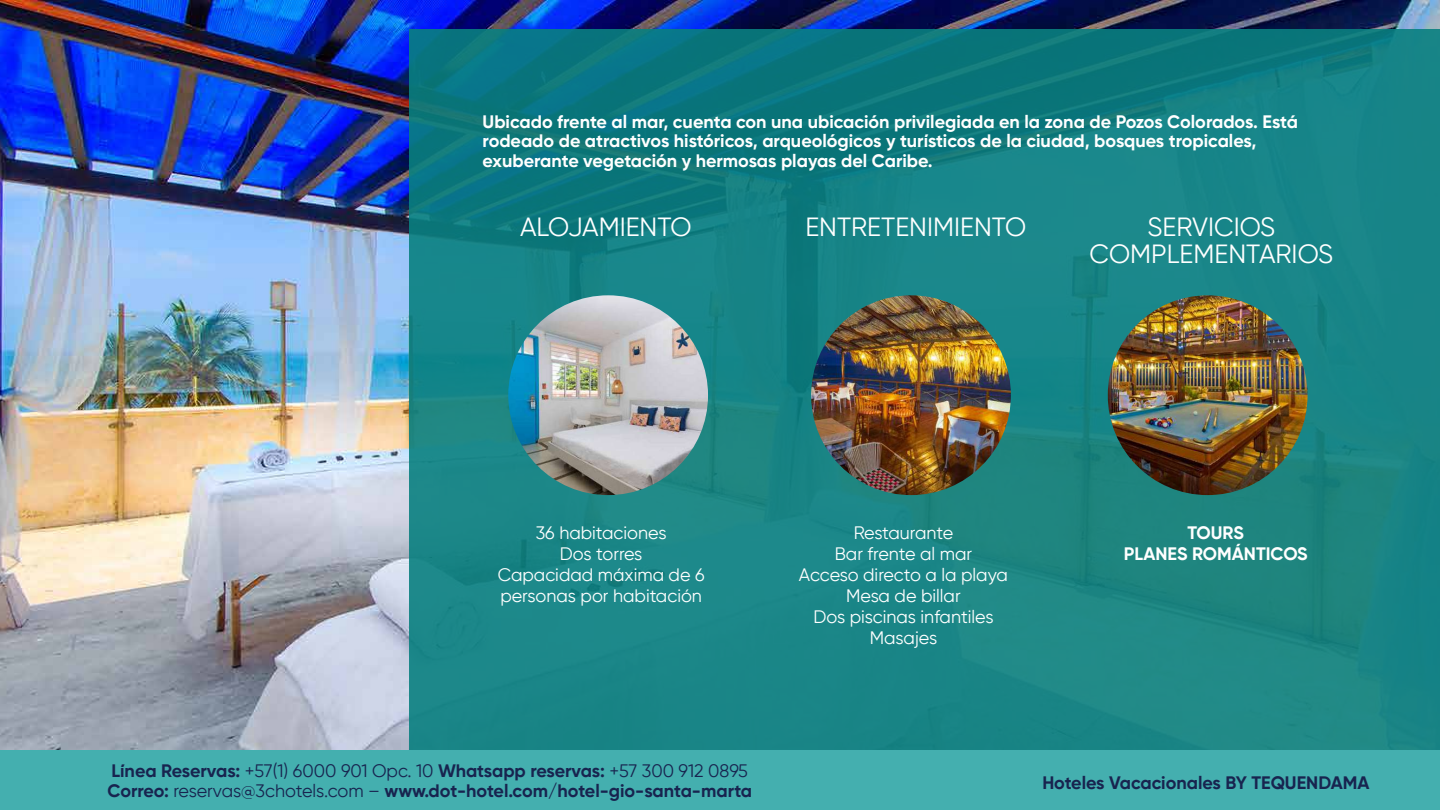
<style>
.page{position:relative;width:1440px;height:810px;background:#fff}
.page>*{position:absolute;margin:0;border:0;box-sizing:border-box;transform-origin:0 0}
.t1{font:26.25px/27px "Gilroy";color:#fff;text-align:center}
.t2{font:700 18px/19.5px "Gilroy";color:#fff}
.t3{font:700 18px/19.5px "Gilroy";color:#18244f}
.t4{font:18px/21px "Gilroy";color:#fff;text-align:center}
.s1{font-weight:400}
</style>
<div class="page">
<img style="left:0;top:0;width:1440px;height:750px">
<div style="left:410px;top:29px;width:1030px;height:752px;background:linear-gradient(to bottom,#0e7c82,#208a87)"></div>
<img style="left:508px;top:295px;width:200px;height:200px;border-radius:100px">
<div style="left:0;top:750px;width:1440px;height:60px;background:#44afaf"></div>
<img style="left:1108px;top:295px;width:200px;height:200px;border-radius:100px">
<img style="left:811px;top:295px;width:200px;height:200px;border-radius:100px">
<p class="t2" style="left:483px;top:112px;width:817px">Ubicado frente al mar, cuenta con una ubicación privilegiada en la zona de Pozos Colorados. Está rodeado de atractivos históricos, arqueológicos y turísticos de la ciudad, bosques tropicales, exuberante vegetación y hermosas playas del Caribe.</p>
<h1 class="t1" style="left:520px;top:213px;width:173px">ALOJAMIENTO</h1>
<h1 class="t1" style="left:805px;top:213px;width:222px">ENTRETENIMIENTO</h1>
<h1 class="t1" style="left:1090px;top:213px;width:245px">SERVICIOS<br>COMPLEMENTARIOS</h1>
<p class="t4" style="left:498px;top:522px;width:208px">36 habitaciones<br>Dos torres<br>Capacidad máxima de 6 personas por habitación</p>
<p class="t3" style="left:107px;top:761px;width:646px">Línea Reservas: <span class="s1">+57(1) 6000 901 Opc. 10</span> Whatsapp reservas: <span class="s1">+57 300 912 0895<br></span>Correo: <span class="s1">reservas@3chotels.com –</span> www.dot-hotel.com/hotel-gio-santa-marta</p>
<p class="t4" style="left:799px;top:522px;width:211px">Restaurante<br>Bar frente al mar<br>Acceso directo a la playa<br>Mesa de billar<br>Dos piscinas infantiles<br>Masajes</p>
<p class="t2" style="left:1124px;top:522px;width:185px;line-height:21px;text-align:center">TOURS<br>PLANES ROMÁNTICOS</p>
<p class="t3" style="left:1042px;top:773px;width:329px">Hoteles Vacacionales BY TEQUENDAMA</p>
</div>
